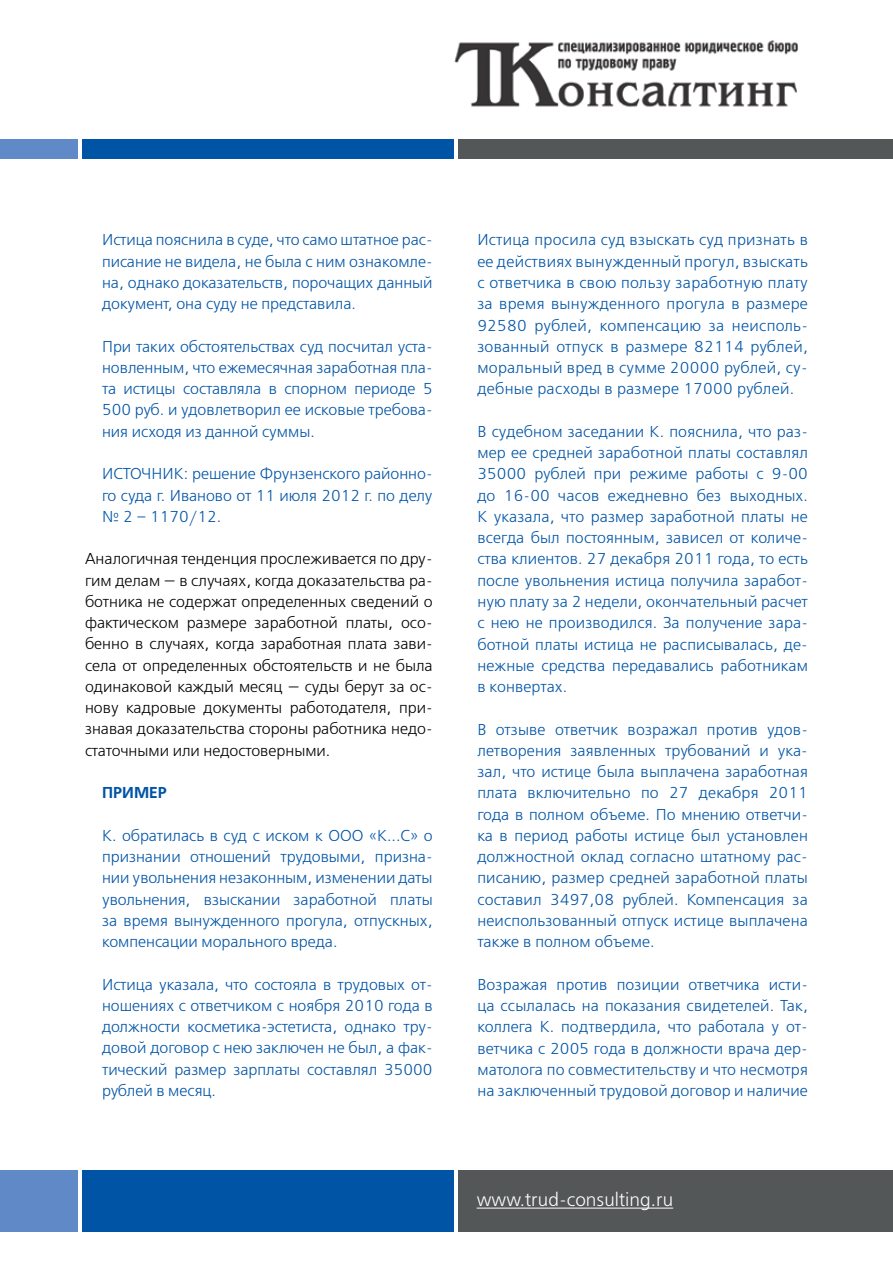
<style>
.page{position:relative;width:893px;height:1263px;background:#fff}
.page>*{position:absolute;margin:0;border:0;box-sizing:border-box;transform-origin:0 0}
.t1{font:18.75px "Free Set C";color:#fff}
.t2{font:15.75px/21.3px "Free Set C";color:#0054a6;text-align:justify}
.t3{font:15.75px/21.3px "Free Set C";color:#000;text-align:justify}
.t4{font:700 15.75px "Free Set C";color:#0054a6}
</style>
<div class="page">
<img style="left:454px;top:40px;width:344px;height:67px">
<div style="left:0;top:139px;width:78px;height:20px;background:#5f89c7"></div>
<div style="left:83px;top:139px;width:371px;height:20px;background:#0054a6"></div>
<div style="left:458px;top:139px;width:435px;height:20px;background:#545757"></div>
<div style="left:0;top:1170px;width:78px;height:62px;background:#5f89c7"></div>
<div style="left:83px;top:1170px;width:371px;height:62px;background:#0054a6"></div>
<div style="left:458px;top:1170px;width:435px;height:62px;background:#545757"></div>
<hr style="left:477px;top:1207px;width:196px;height:1px;background:#fff">
<p class="t2" style="left:102px;top:230px;width:332px">И стица пояснила в суде, что само штатное рас&shy;писание не видела, не была с ним ознакомле&shy;на, однако доказательств, порочащих данный документ, она суду не представила.</p>
<p class="t2" style="left:102px;top:336px;width:332px">П ри таких обстоятельствах суд посчитал уста&shy;новленным, что ежемесячная заработная пла&shy;та истицы составляла в спорном периоде 5<br>500 руб. и удовлетворил ее исковые требова&shy;ния исходя из данной суммы.</p>
<p class="t2" style="left:102px;top:463px;width:332px">Источник: решение Фрунзенского районно&shy;го суда г. И ваново от 11 июля 2012 г. по делу № 2 – 1170/12.</p>
<p class="t3" style="left:85px;top:549px;width:349px">Аналогичная тенденция прослеживается по дру&shy;гим делам — в случаях, когда доказательства ра&shy;ботника не содержат определенных сведений о фактическом размере заработной платы, осо&shy;бенно в случаях, когда заработная плата зави&shy;села от определенных обстоятельств и не была одинаковой каждый месяц — суды берут за ос&shy;нову кадровые документы работодателя, при&shy;знавая доказательства стороны работника недо&shy;статочными или недостоверными.</p>
<p class="t4" style="left:102px;top:783px;width:66px">ПРИМЕР</p>
<p class="t2" style="left:102px;top:825px;width:239px">К. обратилась в суд с иском к ООО</p>
<p class="t2" style="left:102px;top:825px;width:332px;text-indent:267px">«К...С» о признании отношений трудовыми, призна&shy;нии увольнения незаконным, изменении даты увольнения, взыскании заработной платы за время вынужденного прогула, отпускных, компенсации морального вреда.</p>
<p class="t2" style="left:102px;top:974px;width:332px">И стица указала, что состояла в трудовых от&shy;ношениях с ответчиком с ноября 2010 года в должности косметика-эстетиста, однако тру&shy;довой договор с нею заключен не был, а фак&shy;тический размер зарплаты составлял 35000 рублей в месяц.</p>
<p class="t2" style="left:477px;top:230px;width:332px">И стица просила суд взыскать суд признать в ее действиях вынужденный прогул, взыскать с ответчика в свою пользу заработную плату за время вынужденного прогула в размере 92580 рублей, компенсацию за неисполь&shy;зованный отпуск в размере 82114 рублей, моральный вред в сумме 20000 рублей, су&shy;дебные расходы в размере 17000 рублей.</p>
<p class="t2" style="left:477px;top:421px;width:332px">В судебном заседании К. пояснила, что раз&shy;мер ее средней заработной платы составлял 35000 рублей при режиме работы с 9-00 до 16-00 часов ежедневно без выходных.<br>К указала, что размер заработной платы не всегда был постоянным, зависел от количе&shy;ства клиентов. 27 декабря 2011 года, то есть после увольнения истица получила заработ&shy;ную плату за 2 недели, окончательный расчет с нею не производился. За получение зара&shy;ботной платы истица не расписывалась, де&shy;нежные средства передавались работникам в конвертах.</p>
<p class="t2" style="left:477px;top:719px;width:332px">В отзыве ответчик возражал против удов&shy;летворения заявленных трубований и ука&shy;зал, что истице была выплачена заработная плата включительно по 27 декабря 2011 года в полном объеме. По мнению ответчи&shy;ка в период работы истице был установлен должностной оклад согласно штатному рас&shy;писанию, размер средней заработной платы составил 3497,08 рублей. Компенсация за неиспользованный отпуск истице выплачена также в полном объеме.</p>
<p class="t2" style="left:477px;top:974px;width:332px">Возражая против позиции ответчика исти&shy;ца ссылалась на показания свидетелей. Так, коллега К. подтвердила, что работала у от&shy;ветчика с 2005 года в должности врача дер&shy;матолога по совместительству и что несмотря на заключенный трудовой договор и наличие</p>
<p class="t1" style="left:477px;top:1189px;width:198px">www.trud-consulting.ru</p>
</div>
